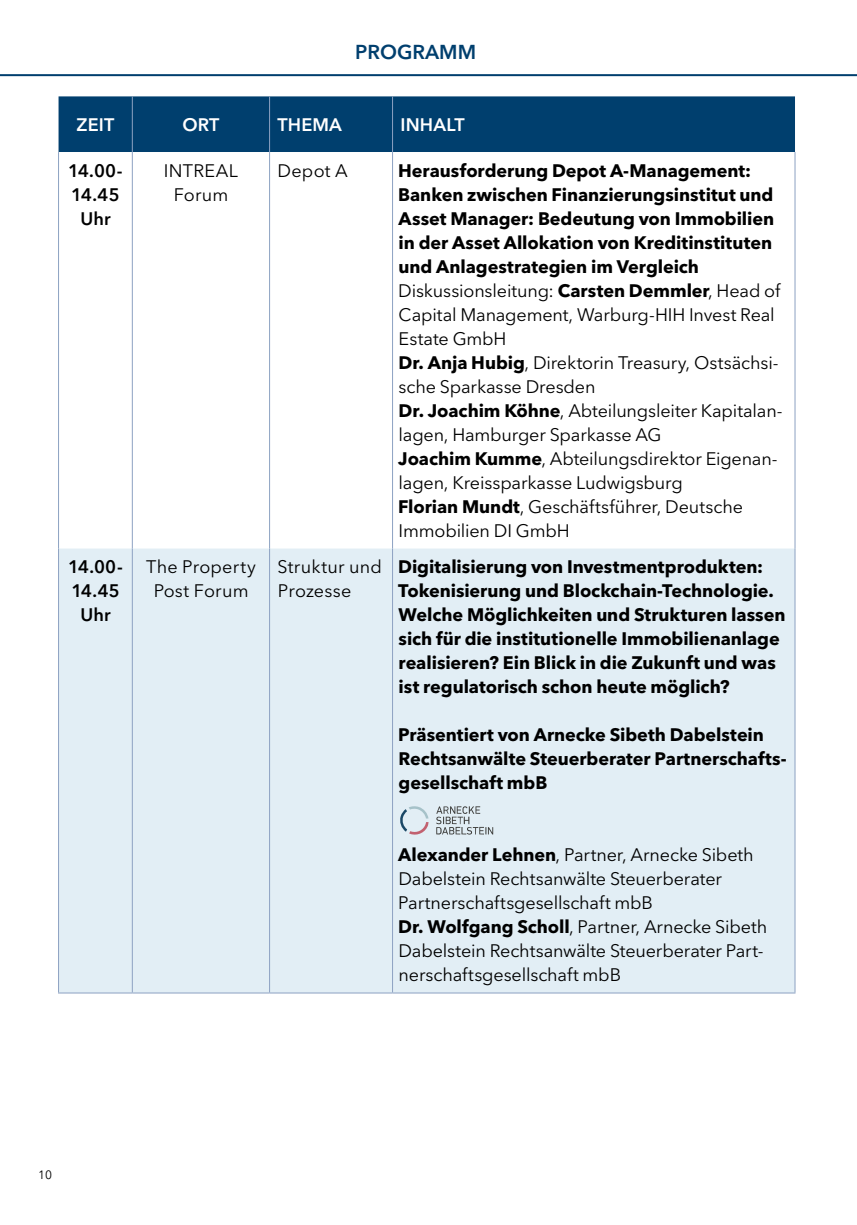
<style>
.page{position:relative;width:857px;height:1225px;background:#fff}
.page>*{position:absolute;margin:0;border:0;box-sizing:border-box;transform-origin:0 0}
.t1{font:600 20px "Avenir Next LT Pro";color:#003f6e}
.t2{font:18px/24px "Avenir Next LT Pro";letter-spacing:-.01em;color:#000}
.t3{font:700 18px/24px "Avenir Next LT Pro";letter-spacing:-.005em;color:#000}
.t4{font:18px/24px "Avenir Next LT Pro";letter-spacing:.01em;color:#000;text-align:center}
.t5{font:600 18px/24px "Avenir Next LT Pro";letter-spacing:.015em;color:#000;text-align:center}
.t6{font:600 18px "Avenir Next LT Pro";letter-spacing:.005em;color:#fff}
.t7{font:18px/24px "Avenir Next LT Pro";letter-spacing:.015em;color:#000;text-align:center}
.t8{font:12px "Avenir Next LT Pro";color:#000}
.s1{font-weight:700}
</style>
<div class="page">
<hr style="left:0;top:74px;width:856px;height:2px;background:#003f6e">
<div style="left:58px;top:96px;width:736px;height:56px;background:#003f6e"></div>
<div style="left:59px;top:548px;width:735px;height:444px;background:#e2eef5"></div>
<hr style="left:132px;top:96px;width:1px;height:56px;background:#8da2c2">
<hr style="left:269px;top:96px;width:1px;height:56px;background:#8da2c2">
<hr style="left:392px;top:96px;width:1px;height:56px;background:#8da2c2">
<hr style="left:58px;top:152px;width:1px;height:396px;background:#8da2c2">
<hr style="left:58px;top:548px;width:1px;height:444px;background:#8da2c2">
<hr style="left:58px;top:992px;width:74px;height:1px;background:#8da2c2">
<hr style="left:132px;top:992px;width:137px;height:1px;background:#8da2c2">
<hr style="left:132px;top:152px;width:1px;height:396px;background:#8da2c2">
<hr style="left:269px;top:152px;width:1px;height:396px;background:#8da2c2">
<hr style="left:132px;top:548px;width:1px;height:444px;background:#8da2c2">
<hr style="left:269px;top:548px;width:1px;height:444px;background:#8da2c2">
<hr style="left:269px;top:992px;width:123px;height:1px;background:#8da2c2">
<hr style="left:392px;top:152px;width:1px;height:396px;background:#8da2c2">
<hr style="left:392px;top:548px;width:1px;height:444px;background:#8da2c2">
<hr style="left:392px;top:992px;width:403px;height:1px;background:#8da2c2">
<hr style="left:794px;top:152px;width:1px;height:396px;background:#8da2c2">
<hr style="left:794px;top:548px;width:1px;height:444px;background:#8da2c2">
<svg style="left:398px;top:806px;width:30px;height:30px"></svg>
<svg style="left:436px;top:806px;width:57px;height:28px;background:#bdc7cc"></svg>
<p class="t1" style="left:355px;top:40px;width:122px">PROGRAMM</p>
<p class="t6" style="left:77px;top:114px;width:39px">ZEIT</p>
<p class="t6" style="left:182px;top:114px;width:39px">ORT</p>
<p class="t6" style="left:277px;top:114px;width:66px">THEMA</p>
<p class="t6" style="left:400px;top:114px;width:66px">INHALT</p>
<p class="t5" style="left:68px;top:159px;width:56px">14.00-<br>14.45<br>Uhr</p>
<p class="t7" style="left:164px;top:159px;width:76px">INTREAL<br>Forum</p>
<p class="t2" style="left:277px;top:159px;width:72px">Depot A</p>
<p class="t2" style="left:398px;top:159px;width:386px"><span class="s1">Herausforderung Depot A-Management:<br>Banken zwischen Finanzierungsinstitut und Asset Manager: Bedeutung von Immobilien in der Asset Allokation von Kreditinstituten und Anlagestrategien im Vergleich </span>Diskussionsleitung: <span class="s1">Carsten Demmler</span>, Head of Capital Management, Warburg-HIH Invest Real Estate GmbH<br><span class="s1">Dr. Anja Hubig</span>, Direktorin Treasury, Ostsächsi&shy;sche Sparkasse Dresden<br><span class="s1">Dr. Joachim Köhne</span>, Abteilungsleiter Kapitalan&shy;lagen, Hamburger Sparkasse AG<br><span class="s1">Joachim Kumme</span>, Abteilungsdirektor Eigenan&shy;lagen, Kreissparkasse Ludwigsburg<br><span class="s1">Florian Mundt</span>, Geschäftsführer, Deutsche Immobilien DI GmbH</p>
<p class="t5" style="left:68px;top:555px;width:56px">14.00-<br>14.45<br>Uhr</p>
<p class="t4" style="left:146px;top:555px;width:111px">The Property<br>Post Forum</p>
<p class="t4" style="left:277px;top:555px;width:106px;text-align:left">Struktur und<br>Prozesse</p>
<p class="t3" style="left:398px;top:555px;width:388px">Digitalisierung von Investmentprodukten:<br>Tokenisierung und Blockchain-Technologie.<br>Welche Möglichkeiten und Strukturen lassen sich für die institutionelle Immobilienanlage realisieren? Ein Blick in die Zukunft und was ist regulatorisch schon heute möglich?</p>
<p class="t3" style="left:398px;top:723px;width:390px">Präsentiert von Arnecke Sibeth Dabelstein<br>Rechtsanwälte Steuerberater Partnerschafts&shy;gesellschaft mbB</p>
<p class="t2" style="left:398px;top:843px;width:370px"><span class="s1">Alexander Lehnen</span>, Partner, Arnecke Sibeth Dabelstein Rechtsanwälte Steuerberater Partnerschaftsgesellschaft mbB<br><span class="s1">Dr. Wolfgang Scholl</span>, Partner, Arnecke Sibeth Dabelstein Rechtsanwälte Steuerberater Part&shy;nerschaftsgesellschaft mbB</p>
<p class="t8" style="left:38px;top:1168px;width:15px">10</p>
</div>
